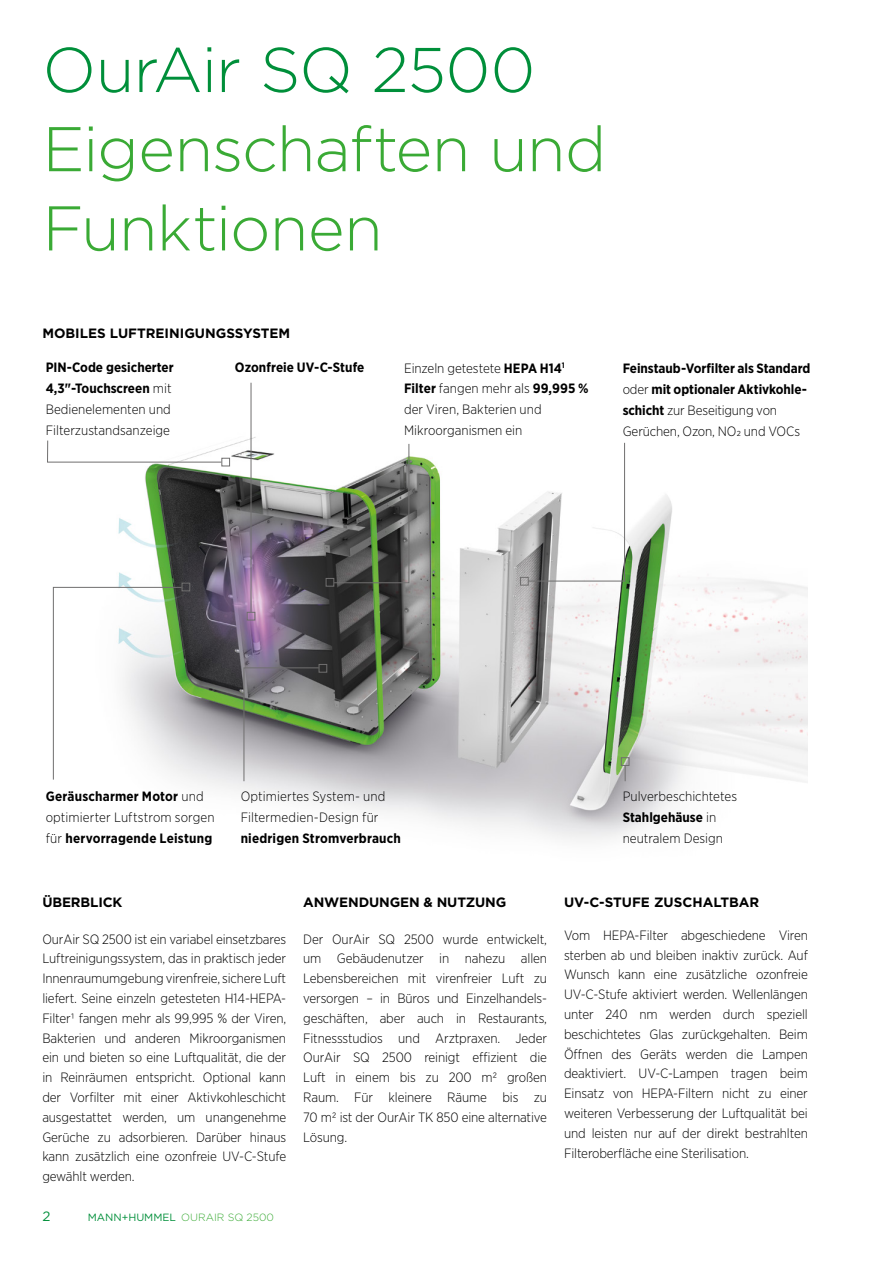
<style>
.page{position:relative;width:893px;height:1263px;background:#fff}
.page>*{position:absolute;margin:0;border:0;box-sizing:border-box;transform-origin:0 0}
.t1{font:300 63px/79.2px "Gotham";letter-spacing:-.015em;color:#3aaa35}
.t2{font:300 63px "Gotham";letter-spacing:-.015em;color:#008f3a}
.t3{font:300 13.5px/19.8px "Gotham Narrow";letter-spacing:-.01em;color:#000}
.t4{font:700 13.5px/21px "Gotham Narrow";letter-spacing:.005em;color:#000}
.t5{font:700 13.5px "Gotham";color:#000}
.t6{font:13.5px "Gotham";color:#008f3a}
.t7{font:300 10.5px "Gotham";color:#3aaa35}
.s1{font-weight:700}
.s2{font-weight:300}
.s3{font-weight:400;color:#008f3a}
</style>
<div class="page">
<img style="left:52px;top:382px;width:755px;height:458px">
<svg style="left:625px;top:766px;width:1px;height:15px"></svg>
<div style="left:621px;top:757px;width:8px;height:9px;border:1px solid #706f6f"></div>
<svg style="left:47px;top:440px;width:175px;height:23px"></svg>
<div style="left:221px;top:458px;width:9px;height:8px;border:1px solid #706f6f"></div>
<svg style="left:53px;top:587px;width:129px;height:193px"></svg>
<div style="left:182px;top:583px;width:8px;height:8px;border:1px solid #706f6f"></div>
<hr style="left:251px;top:383px;width:1px;height:229px;background:#706f6f">
<div style="left:247px;top:612px;width:8px;height:8px;border:1px solid #706f6f"></div>
<svg style="left:333px;top:443px;width:77px;height:140px"></svg>
<div style="left:326px;top:578px;width:8px;height:8px;border:1px solid #706f6f"></div>
<svg style="left:528px;top:442px;width:97px;height:140px"></svg>
<div style="left:520px;top:577px;width:9px;height:8px;border:1px solid #706f6f"></div>
<svg style="left:243px;top:667px;width:77px;height:115px;background:#929891"></svg>
<div style="left:319px;top:664px;width:8px;height:8px;border:1px solid #706f6f"></div>
<h1 class="t2" style="left:43px;top:30px;width:494px">OurAir SQ 2500</h1>
<h1 class="t1" style="left:43px;top:108px;width:565px">Eigenschaften und<br>Funktionen</h1>
<p class="t5" style="left:42px;top:324px;width:249px">MOBILES LUFTREINIGUNGSSYSTEM</p>
<p class="t3" style="left:46px;top:357px;width:129px;line-height:21px"><span class="s1">PIN-Code gesicherter<br>4,3"-Touchscreen</span> mit<br>Bedienelementen und<br>Filterzustandsanzeige</p>
<p class="t4" style="left:235px;top:357px;width:131px">Ozonfreie UV-C-Stufe</p>
<p class="t3" style="left:404px;top:357px;width:186px;line-height:21px">Einzeln getestete <span class="s1">HEPA H14</span><sup>1<br></sup><span class="s1">Filter</span> fangen mehr als <span class="s1">99,995 % </span>der Viren, Bakterien und<br>Mikroorganismen ein</p>
<p class="t4" style="left:623px;top:357px;width:189px">Feinstaub-Vorfilter als Standard <span class="s2">oder</span> mit optionaler Aktivkohle&shy;schicht <span class="s2">zur Beseitigung von<br>Gerüchen, Ozon, NO2 und VOCs</span></p>
<p class="t4" style="left:46px;top:786px;width:171px">Geräuscharmer Motor <span class="s2">und optimierter Luftstrom sorgen für</span> hervorragende Leistung</p>
<p class="t3" style="left:241px;top:786px;width:146px;line-height:21px">Optimiertes System- und<br>Filtermedien-Design für</p>
<p class="t4" style="left:241px;top:828px;width:162px">niedrigen Stromverbrauch</p>
<p class="t3" style="left:623px;top:786px;width:116px;line-height:21px">Pulverbeschichtetes<br><span class="s1">Stahlgehäuse</span> in neutralem Design</p>
<p class="t5" style="left:42px;top:893px;width:82px">ÜBERBLICK</p>
<p class="t3" style="left:42px;top:928px;width:245px;text-align:justify">OurAir SQ 2500 ist ein variabel einsetzbares Luftreinigungssystem, das in praktisch jeder Innenraumumgebung virenfreie, sichere Luft liefert. Seine einzeln getesteten H14-HEPA-Filter1 fangen mehr als 99,995 % der Viren, Bakterien und anderen Mikroorganismen ein und bieten so eine Luftqualität, die der in Reinräumen entspricht. Optional kann der Vorfilter mit einer Aktivkohleschicht ausgestattet werden, um unangenehme Gerüche zu adsorbieren. Darüber hinaus kann zusätzlich eine ozonfreie UV-C-Stufe gewählt werden.</p>
<p class="t6" style="left:43px;top:1207px;width:10px">2</p>
<p class="t7" style="left:88px;top:1210px;width:188px"><span class="s3">MANN+HUMMEL</span> OURAIR SQ 2500</p>
<p class="t5" style="left:303px;top:893px;width:205px">ANWENDUNGEN &amp; NUTZUNG</p>
<p class="t3" style="left:303px;top:929px;width:245px;text-align:justify">Der OurAir SQ 2500 wurde entwickelt, um Gebäudenutzer in nahezu allen Lebensbereichen mit virenfreier Luft zu versorgen – in Büros und Einzelhandels&shy;geschäften, aber auch in Restaurants, Fitnessstudios und Arztpraxen. Jeder OurAir SQ 2500 reinigt effizient die Luft in einem bis zu 200 m2 großen Raum. Für kleinere Räume bis zu 70 m2 ist der OurAir TK 850 eine alternative Lösung.</p>
<p class="t5" style="left:564px;top:893px;width:197px">UV-C-STUFE ZUSCHALTBAR</p>
<p class="t3" style="left:564px;top:925px;width:245px;text-align:justify">Vom HEPA-Filter abgeschiedene Viren sterben ab und bleiben inaktiv zurück. Auf Wunsch kann eine zusätzliche ozonfreie UV-C-Stufe aktiviert werden. Wellenlängen unter 240 nm werden durch speziell beschichtetes Glas zurückgehalten. Beim Öffnen des Geräts werden die Lampen deaktiviert. UV-C-Lampen tragen beim Einsatz von HEPA-Filtern nicht zu einer weiteren Verbesserung der Luftqualität bei und leisten nur auf der direkt bestrahlten Filteroberfläche eine Sterilisation.</p>
</div>
